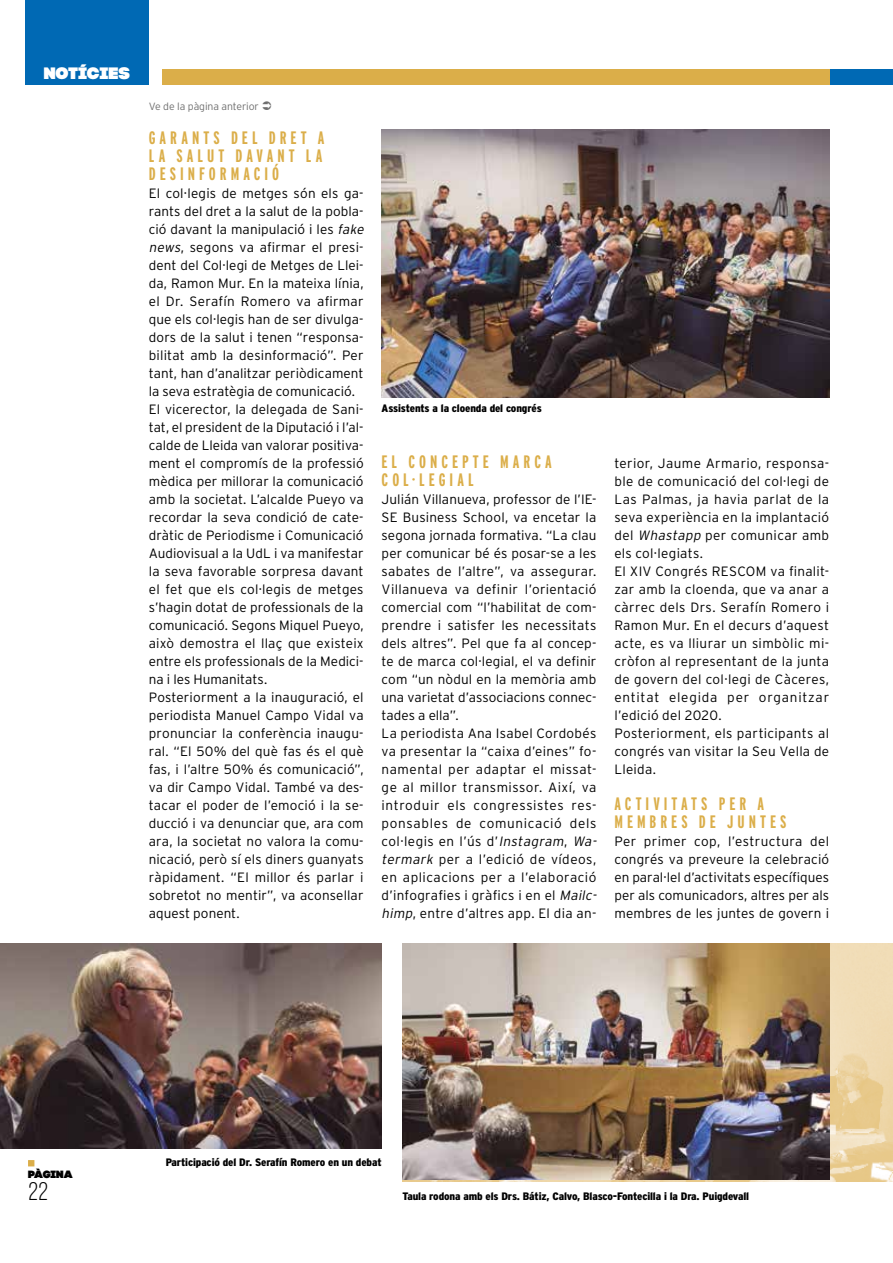
<style>
.page{position:relative;width:893px;height:1263px;background:#fff}
.page>*{position:absolute;margin:0;border:0;box-sizing:border-box;transform-origin:0 0}
.t1{font:25.5px "Bebas Neue";color:#000}
.t2{font:700 extra-condensed 18px/18px "Interstate";letter-spacing:.225em;color:#dbae49}
.t3{font:16.5px "Code Pro Black";color:#fff}
.t4{font:300 13.5px/18px "Interstate";letter-spacing:.01em;color:#000}
.t5{font:900 condensed 10.8px "Interstate";letter-spacing:-.01em;color:#000;scale:1.11 1}
.t6{font:300 10.5px "Interstate";letter-spacing:-.01em;color:#6f6f6f}
.t7{font:10.5px "Code Pro Black";letter-spacing:-.025em;color:#000}
.s1{font-style:italic}
</style>
<div class="page">
<svg style="left:28px;top:1160px;width:6px;height:6px"></svg>
<div style="left:338px;top:70px;width:555px;height:15px;background:#0069b4"></div>
<div style="left:26px;top:0;width:123px;height:85px;background:#0069b4"></div>
<div style="left:162px;top:70px;width:667px;height:15px;background:#dbae49"></div>
<img style="left:403px;top:943px;width:490px;height:238px">
<img style="left:382px;top:130px;width:447px;height:268px">
<img style="left:0;top:943px;width:382px;height:205px">
<img style="left:403px;top:943px;width:426px;height:237px">
<p class="t3" style="left:44px;top:63px;width:88px">NOTÍCIES</p>
<p class="t6" style="left:149px;top:100px;width:112px">Ve de la pàgina anterior</p>
<h2 class="t2" style="left:149px;top:129px;width:177px">GARANTS DEL DRET A<br>LA SALUT DAVANT LA<br>DESINFORMACIÓ</h2>
<p class="t4" style="left:149px;top:184px;width:219px">El col·legis de metges són els ga&shy;rants del dret a la salut de la pobla&shy;ció davant la manipulació i les <span class="s1">fake news</span>, segons va afirmar el presi&shy;dent del Col·legi de Metges de Llei&shy;da, Ramon Mur. En la mateixa línia, el Dr. Serafín Romero va afirmar que els col·legis han de ser divulga&shy;dors de la salut i tenen “responsa&shy;bilitat amb la desinformació”. Per tant, han d’analitzar periòdicament la seva estratègia de comunicació.<br>El vicerector, la delegada de Sani&shy;tat, el president de la Diputació i l’al&shy;calde de Lleida van valorar positiva&shy;ment el compromís de la professió mèdica per millorar la comunicació amb la societat. L’alcalde Pueyo va recordar la seva condició de cate&shy;dràtic de Periodisme i Comunicació Audiovisual a la UdL i va manifestar la seva favorable sorpresa davant el fet que els col·legis de metges s’hagin dotat de professionals de la comunicació. Segons Miquel Pueyo, això demostra el llaç que existeix entre els professionals de la Medici&shy;na i les Humanitats.<br>Posteriorment a la inauguració, el periodista Manuel Campo Vidal va pronunciar la conferència inaugu&shy;ral. “El 50% del què fas és el què fas, i l’altre 50% és comunicació”, va dir Campo Vidal. També va des&shy;tacar el poder de l’emoció i la se&shy;ducció i va denunciar que, ara com ara, la societat no valora la comu&shy;nicació, però sí els diners guanyats ràpidament. “El millor és parlar i sobretot no mentir”, va aconsellar aquest ponent.</p>
<p class="t5" style="left:382px;top:402px;width:146px">Assistents a la cloenda del congrés</p>
<h2 class="t2" style="left:382px;top:453px;width:171px">EL CONCEPTE MARCA<br>COL·LEGIAL</h2>
<p class="t4" style="left:382px;top:490px;width:219px">Julián Villanueva, professor de l’IE-SE Business School, va encetar la segona jornada formativa. “La clau per comunicar bé és posar-se a les sabates de l’altre”, va assegurar.<br>Villanueva va definir l’orientació comercial com “l’habilitat de com&shy;prendre i satisfer les necessitats dels altres”. Pel que fa al concep&shy;te de marca col·legial, el va definir com “un nòdul en la memòria amb una varietat d’associacions connec&shy;tades a ella”.<br>La periodista Ana Isabel Cordobés va presentar la “caixa d’eines” fo&shy;namental per adaptar el missat&shy;ge al millor transmissor. Així, va introduir els congressistes res&shy;ponsables de comunicació dels col·legis en l’ús d’<span class="s1">Instagram</span>, <span class="s1">Wa&shy;termark</span> per a l’edició de vídeos, en aplicacions per a l’elaboració d’infografies i gràfics i en el <span class="s1">Mailc&shy;himp</span>, entre d’altres app. El dia an-</p>
<p class="t4" style="left:614px;top:454px;width:216px">terior, Jaume Armario, responsa&shy;ble de comunicació del col·legi de<br>Las Palmas, ja havia parlat de la seva experiència en la implantació del <span class="s1">Whastapp</span> per comunicar amb els col·legiats.<br>El XIV Congrés RESCOM va finalit&shy;zar amb la cloenda, que va anar a càrrec dels Drs. Serafín Romero i<br>Ramon Mur. En el decurs d’aquest acte, es va lliurar un simbòlic mi&shy;cròfon al representant de la junta de govern del col·legi de Càceres, entitat elegida per organitzar l’edició del 2020.<br>Posteriorment, els participants al congrés van visitar la Seu Vella de<br>Lleida.</p>
<h2 class="t2" style="left:614px;top:795px;width:174px">ACTIVITATS PER A<br>MEMBRES DE JUNTES</h2>
<p class="t4" style="left:614px;top:832px;width:216px;text-align:justify">Per primer cop, l’estructura del congrés va preveure la celebració en paral·lel d’activitats específiques per als comunicadors, altres per als membres de les juntes de govern i</p>
<p class="t7" style="left:28px;top:1167px;width:46px">pàgina</p>
<h1 class="t1" style="left:28px;top:1178px;width:21px">22</h1>
<p class="t5" style="left:166px;top:1156px;width:196px">Participació del Dr. Serafín Romero en un debat</p>
<p class="t5" style="left:403px;top:1189px;width:314px">Taula rodona amb els Drs. Bátiz, Calvo, Blasco-Fontecilla i la Dra. Puigdevall</p>
</div>
